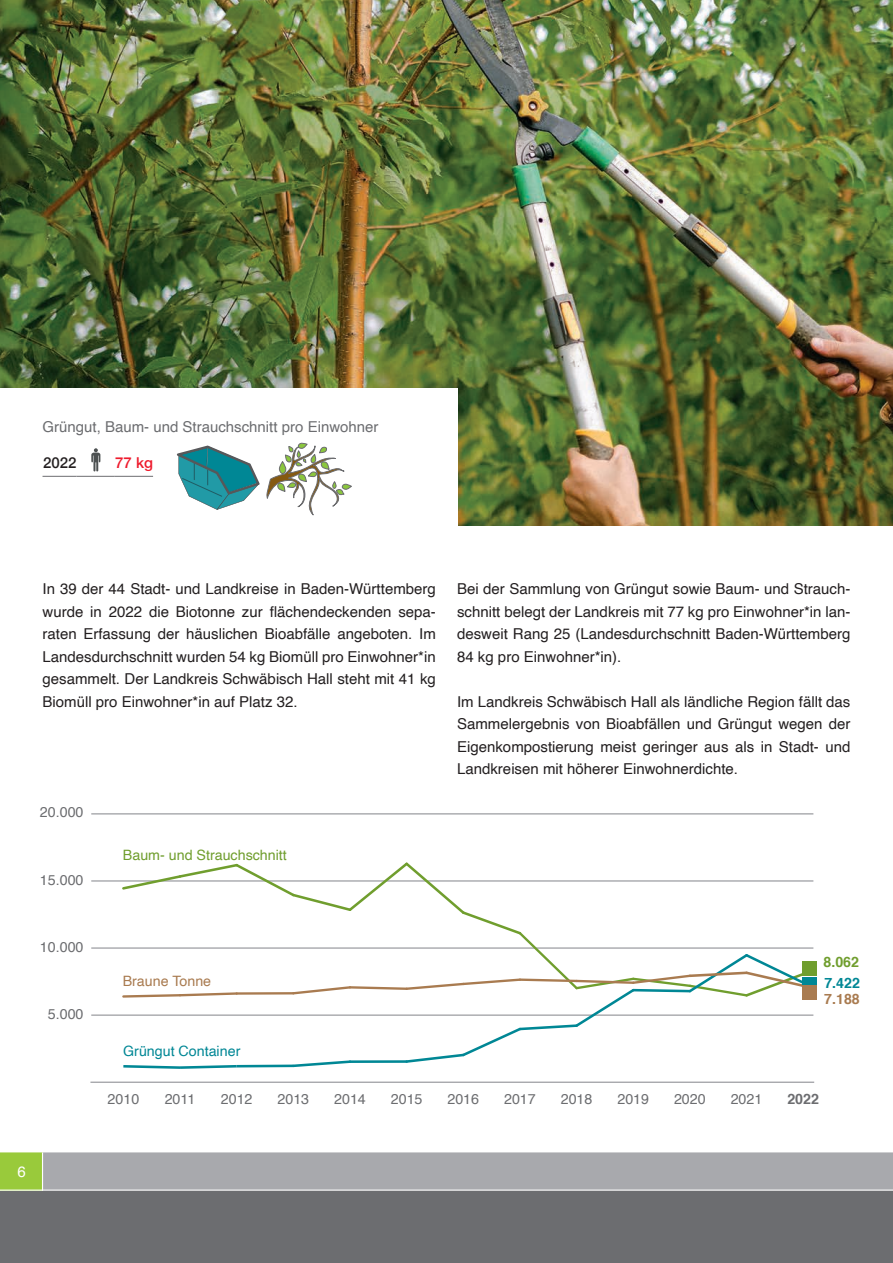
<style>
.page{position:relative;width:893px;height:1263px;background:#fff}
.page>*{position:absolute;margin:0;border:0;box-sizing:border-box;transform-origin:0 0}
.t1{font:15px/22.5px "Helvetica";color:#231f20;text-align:justify}
.t2{font:15px "Helvetica";color:#6c6d70}
.t3{font:500 15px "Helvetica Neue";color:#231f20}
.t4{font:500 15px "Helvetica Neue";color:#ee1b2d}
.t5{font:15px "Helvetica";color:#fff}
.t6{font:14.25px "Helvetica";color:#6c6d70}
.t7{font:14.25px "Helvetica";color:#709e2e}
.t8{font:14.25px "Helvetica";color:#008795}
.t9{font:14.25px "Helvetica";color:#a97b50}
.t10{font:700 14.25px "Helvetica";color:#a97b50}
.t11{font:700 14.25px "Helvetica";color:#008795}
.t12{font:700 14.25px "Helvetica";color:#709e2e}
.t13{font:700 14.25px "Helvetica";color:#6c6d70}
</style>
<div class="page">
<div style="left:43px;top:1152px;width:850px;height:39px;background:#a8a9ad"></div>
<div style="left:0;top:1191px;width:893px;height:72px;background:#6c6d70"></div>
<div style="left:0;top:1152px;width:43px;height:39px;background:#99ca3b"></div>
<hr style="left:42px;top:1152px;width:1px;height:39px;background:#fff">
<hr style="left:0;top:1189px;width:893px;height:2px;background:#fff">
<img style="left:0;top:0;width:893px;height:525px">
<div style="left:0;top:388px;width:457px;height:141px;background:#fff"></div>
<hr style="left:90px;top:1081px;width:724px;height:2px;background:#a8a9ad">
<hr style="left:91px;top:1014px;width:722px;height:2px;background:#a8a9ad">
<hr style="left:91px;top:947px;width:722px;height:2px;background:#a8a9ad">
<hr style="left:91px;top:880px;width:722px;height:2px;background:#a8a9ad">
<hr style="left:91px;top:813px;width:722px;height:1px;background:#a8a9ad">
<svg style="left:120px;top:862px;width:687px;height:207px"></svg>
<div style="left:802px;top:962px;width:15px;height:14px;background:#709e2e"></div>
<div style="left:802px;top:977px;width:15px;height:14px;background:#008795"></div>
<div style="left:802px;top:985px;width:15px;height:14px;background:#a97b50"></div>
<hr style="left:43px;top:476px;width:34px;height:1px;background:#6c6d70">
<hr style="left:77px;top:476px;width:38px;height:1px;background:#6c6d70">
<hr style="left:115px;top:476px;width:38px;height:1px;background:#6c6d70">
<svg style="left:91px;top:448px;width:9px;height:23px"></svg>
<svg style="left:266px;top:442px;width:86px;height:74px"></svg>
<svg style="left:177px;top:446px;width:83px;height:64px"></svg>
<p class="t2" style="left:43px;top:415px;width:337px">Grüngut, Baum- und Strauchschnitt pro Einwohner</p>
<p class="t3" style="left:43px;top:450px;width:35px">2022</p>
<p class="t4" style="left:115px;top:450px;width:39px">77 kg</p>
<p class="t1" style="left:43px;top:578px;width:395px">In 39 der 44 Stadt- und Landkreise in Baden-Württemberg wurde in 2022 die Biotonne zur flächendeckenden sepa&shy;raten Erfassung der häuslichen Bioabfälle angeboten. Im Landesdurchschnitt wurden 54 kg Biomüll pro Einwohner*in gesammelt. Der Landkreis Schwäbisch Hall steht mit 41 kg Biomüll pro Einwohner*in auf Platz 32.</p>
<p class="t6" style="left:40px;top:801px;width:45px">20.000</p>
<p class="t6" style="left:40px;top:868px;width:45px">15.000</p>
<p class="t7" style="left:123px;top:843px;width:165px">Baum- und Strauchschnitt</p>
<p class="t1" style="left:457px;top:578px;width:395px">Bei der Sammlung von Grüngut sowie Baum- und Strauch&shy;schnitt belegt der Landkreis mit 77 kg pro Einwohner*in lan&shy;desweit Rang 25 (Landesdurchschnitt Baden-Württemberg 84 kg pro Einwohner*in).</p>
<p class="t1" style="left:457px;top:690px;width:395px">Im Landkreis Schwäbisch Hall als ländliche Region fällt das Sammelergebnis von Bioabfällen und Grüngut wegen der Eigenkompostierung meist geringer aus als in Stadt- und Landkreisen mit höherer Einwohnerdichte.</p>
<p class="t6" style="left:40px;top:936px;width:45px">10.000</p>
<p class="t6" style="left:48px;top:1003px;width:37px">5.000</p>
<p class="t9" style="left:123px;top:970px;width:90px">Braune Tonne</p>
<p class="t8" style="left:123px;top:1040px;width:119px">Grüngut Container</p>
<p class="t12" style="left:823px;top:951px;width:37px">8.062</p>
<p class="t11" style="left:824px;top:972px;width:37px">7.422</p>
<p class="t10" style="left:824px;top:987px;width:37px">7.188</p>
<p class="t6" style="left:108px;top:1088px;width:33px">2010</p>
<p class="t6" style="left:165px;top:1088px;width:32px">2011</p>
<p class="t6" style="left:221px;top:1088px;width:33px">2012</p>
<p class="t6" style="left:277px;top:1088px;width:33px">2013</p>
<p class="t6" style="left:334px;top:1088px;width:33px">2014</p>
<p class="t6" style="left:391px;top:1088px;width:33px">2015</p>
<p class="t6" style="left:447px;top:1088px;width:33px">2016</p>
<p class="t6" style="left:504px;top:1088px;width:33px">2017</p>
<p class="t6" style="left:561px;top:1088px;width:33px">2018</p>
<p class="t6" style="left:617px;top:1088px;width:33px">2019</p>
<p class="t6" style="left:674px;top:1088px;width:33px">2020</p>
<p class="t6" style="left:731px;top:1088px;width:33px">2021</p>
<p class="t13" style="left:787px;top:1088px;width:33px">2022</p>
<p class="t5" style="left:17px;top:1160px;width:10px">6</p>
</div>
